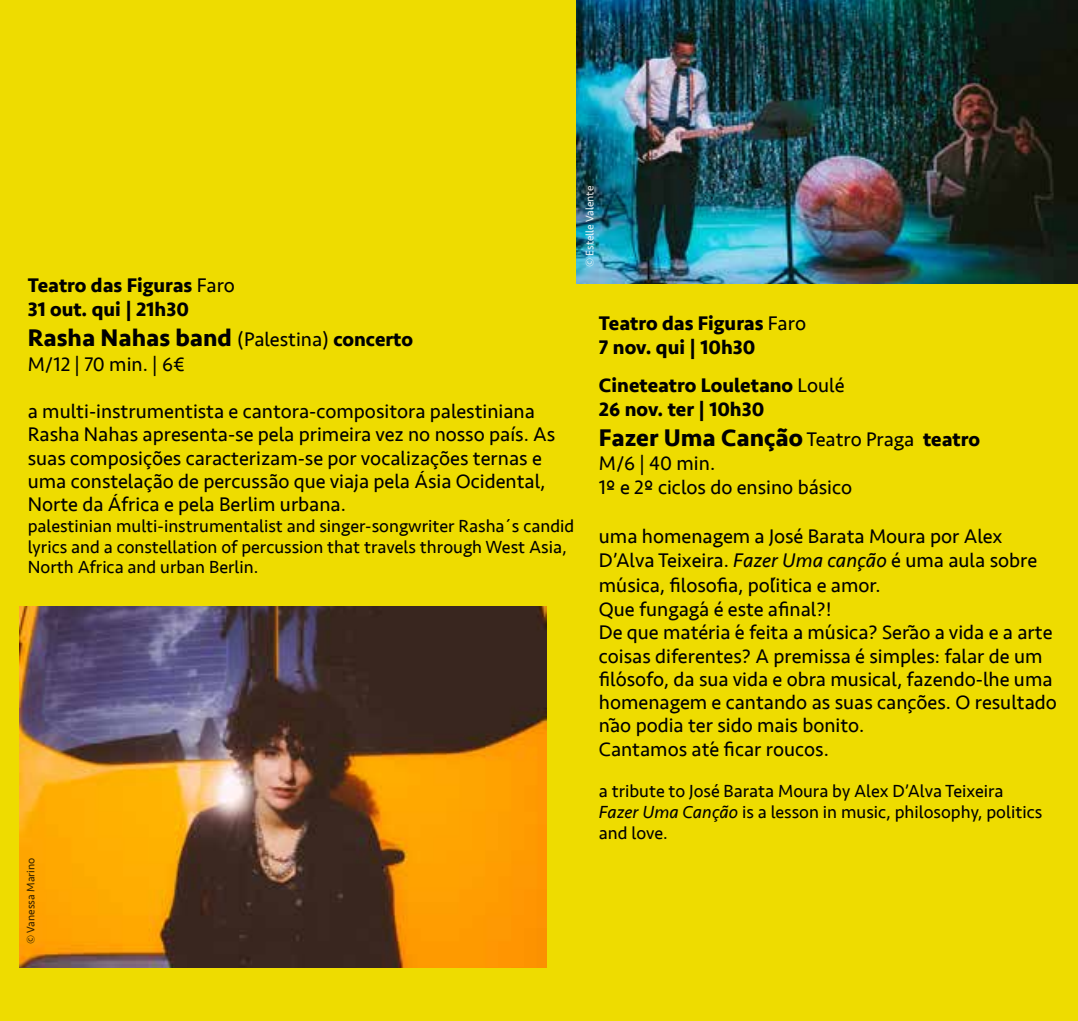
<style>
.page{position:relative;width:1078px;height:1021px;background:#fff}
.page>*{position:absolute;margin:0;border:0;box-sizing:border-box;transform-origin:0 0}
.t1{font:700 24.75px "Seravek";color:#000}
.t2{font:20.25px/23.6px "Seravek";color:#000}
.t3{font:700 20.25px/24.3px "Seravek";color:#000}
.t4{font:18px/20.7px "Seravek";color:#000}
.t5{font:11.25px "Seravek";letter-spacing:-.005em;color:#fff}
.t6{font:11.25px "Seravek";color:#000}
.s1{font-weight:400}
.s2{font-weight:400;font-size:20.25px}
.s3{font-size:20.25px}
.s4{font-style:italic}
</style>
<div class="page">
<div style="left:0;top:0;width:1078px;height:1020px;background:#eedc00"></div>
<img style="left:19px;top:606px;width:527px;height:361px">
<img style="left:576px;top:0;width:501px;height:283px">
<p class="t3" style="left:28px;top:273px;width:209px">Teatro das Figuras <span class="s1">Faro<br></span>31 out. qui | 21h30</p>
<p class="t1" style="left:28px;top:318px;width:387px">Rasha Nahas band <span class="s2">(Palestina)</span> <span class="s3">concerto</span></p>
<p class="t2" style="left:28px;top:352px;width:159px">M/12 | 70 min. | 6€</p>
<p class="t2" style="left:28px;top:400px;width:529px">a multi-instrumentista e cantora-compositora palestiniana Rasha Nahas apresenta-se pela primeira vez no nosso país. As suas composições caracterizam-se por vocalizações ternas e uma constelação de percussão que viaja pela Ásia Ocidental, Norte da África e pela Berlim urbana.</p>
<p class="t4" style="left:28px;top:515px;width:548px">palestinian multi-instrumentalist and singer-songwriter Rasha´s candid lyrics and a constellation of percussion that travels through West Asia,<br>North Africa and urban Berlin.</p>
<p class="t6" style="left:22px;top:944px;width:88px;rotate:-90deg">© Vanessa Marino</p>
<p class="t5" style="left:581px;top:267px;width:83px;rotate:-90deg">© Estelle Valente</p>
<p class="t3" style="left:599px;top:310px;width:209px">Teatro das Figuras <span class="s1">Faro<br></span>7 nov. qui | 10h30</p>
<p class="t3" style="left:599px;top:372px;width:247px">Cineteatro Louletano <span class="s1">Loulé<br></span>26 nov. ter | 10h30</p>
<p class="t1" style="left:599px;top:418px;width:383px">Fazer Uma Canção <span class="s2">Teatro Praga</span> <span class="s3">teatro</span></p>
<p class="t2" style="left:599px;top:451px;width:255px;line-height:24.3px">M/6 | 40 min.<br>1º e 2º ciclos do ensino básico</p>
<p class="t2" style="left:599px;top:524px;width:460px">uma homenagem a José Barata Moura por Alex D’Alva Teixeira. <span class="s4">Fazer Uma canção</span> é uma aula sobre música, filosofia, política e amor.<br>Que fungagáé este afinal?!<br>De que matéria éfeita a música? Serão a vida e a arte coisas diferentes? A premissa é simples: falar de um filósofo, da sua vida e obra musical, fazendo-lhe uma homenagem e cantando as suas canções. O resultado não podia ter sido mais bonito.<br>Cantamos atéficar roucos.</p>
<p class="t4" style="left:599px;top:780px;width:445px">a tribute to José Barata Moura by Alex D’Alva Teixeira<br><span class="s4">Fazer Uma Canção</span> is a lesson in music, philosophy, politics and love.</p>
</div>
